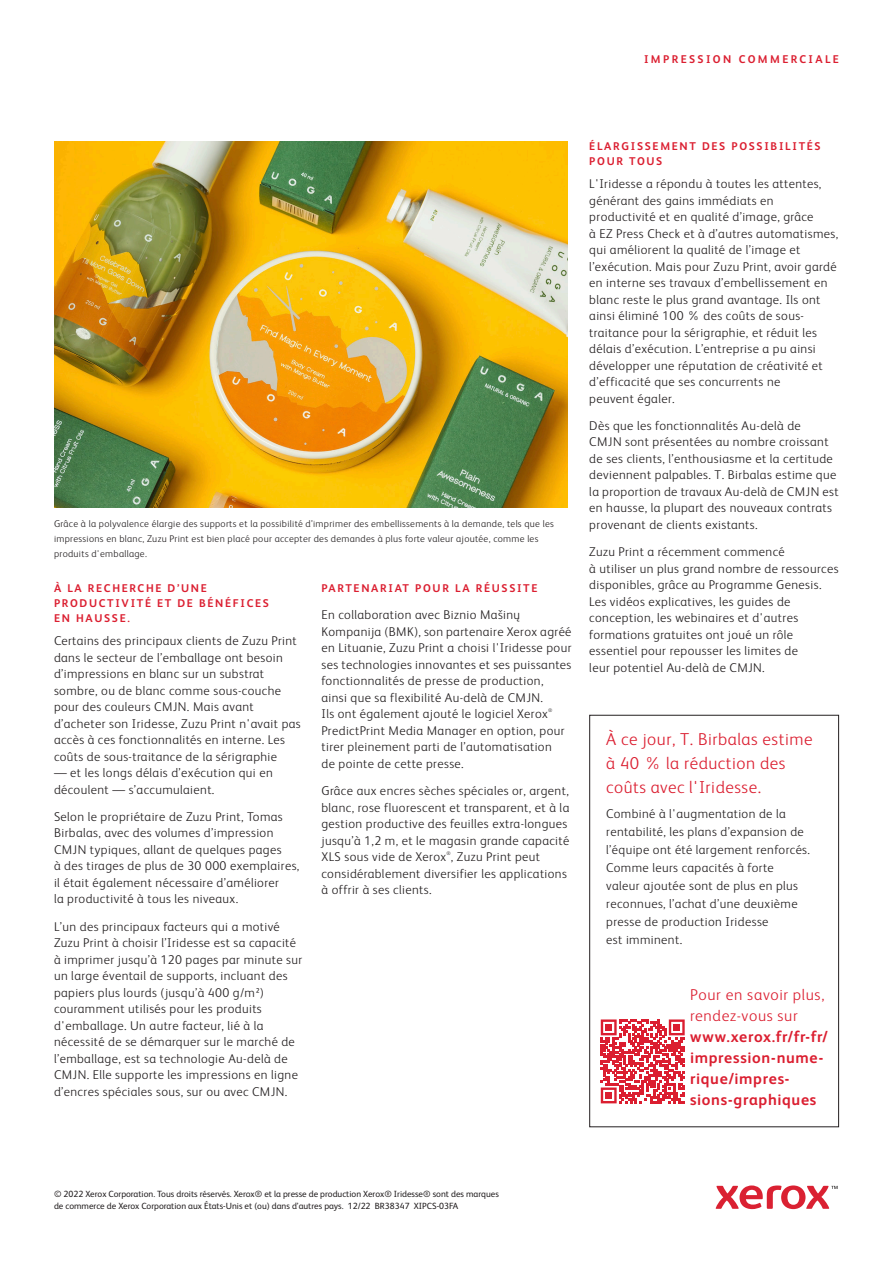
<style>
.page{position:relative;width:893px;height:1263px;background:#fff}
.page>*{position:absolute;margin:0;border:0;box-sizing:border-box;transform-origin:0 0}
.Body_Subhead{font:300 17.25px/24px "Xerox Sans";letter-spacing:.03em;color:#db1e30}
.Call_to_action{font:700 15.75px/21px "Xerox Sans";letter-spacing:.04em;color:#db1e30}
.Body_Text{font:300 12.75px/16.5px "Xerox Sans";letter-spacing:.03em;color:#231f20}
.Body_Subhead-2{font:700 11.25px/15px "Xerox Sans";letter-spacing:.15em;color:#db1e30}
.Body_Text-2{font:700 11.25px "Xerox Sans";letter-spacing:.15em;color:#db1e30}
.Page_Header{font:700 11.25px "Xerox Sans";letter-spacing:.21em;color:#db1e30}
.t1{font:300 9.75px/15px "Xerox Sans";letter-spacing:.03em;color:#231f20}
.Legal{font:9px/12px "Xerox Sans";color:#231f20}
.Body_Text-3{font:300 5.1px "Xerox Sans";color:#231f20}
.s1{font-weight:300}
</style>
<div class="page">
<svg style="left:601px;top:1103px;width:84px;height:1px"></svg>
<svg style="left:601px;top:1019px;width:84px;height:84px"></svg>
<div style="left:605px;top:1024px;width:7px;height:7px;background:#db1e30"></div>
<div style="left:673px;top:1024px;width:7px;height:7px;background:#db1e30"></div>
<div style="left:605px;top:1092px;width:7px;height:7px;background:#db1e30"></div>
<svg style="left:716px;top:1185px;width:122px;height:24px"></svg>
<img style="left:54px;top:141px;width:513px;height:367px">
<div style="left:589px;top:715px;width:250px;height:412px;border:1px solid #231f20"></div>
<p class="Page_Header" style="left:644px;top:51px;width:196px">IMPRESSION COMMERCIALE</p>
<p class="t1" style="left:54px;top:515px;width:501px">Grâce à la polyvalence élargie des supports et la possibilité d’imprimer des embellissements à la demande, tels que les impressions en blanc, Zuzu Print est bien placé pour accepter des demandes à plus forte valeur ajoutée, comme les produits d'emballage.</p>
<p class="Body_Subhead-2" style="left:54px;top:580px;width:216px">À LA RECHERCHE D’UNE<br>PRODUCTIVITÉ ET DE BÉNÉFICES<br>EN HAUSSE.</p>
<p class="Body_Text" style="left:54px;top:632px;width:248px">Certains des principaux clients de Zuzu Print dans le secteur de l’emballage ont besoin d’impressions en blanc sur un substrat sombre, ou de blanc comme sous-couche pour des couleurs CMJN. Mais avant d’acheter son Iridesse, Zuzu Print n'avait pas accès à ces fonctionnalités en interne. Les coûts de sous-traitance de la sérigraphie</p>
<p class="Body_Text" style="left:54px;top:764px;width:220px">— et les longs délais d’exécution qui en découlent — s’accumulaient.</p>
<p class="Body_Text" style="left:54px;top:808px;width:247px">Selon le propriétaire de Zuzu Print, Tomas Birbalas, avec des volumes d’impression CMJN typiques, allant de quelques pages<br>à des tirages de plus de 30 000 exemplaires, il était également nécessaire d’améliorer<br>la productivité à tous les niveaux.</p>
<p class="Body_Text" style="left:54px;top:917px;width:250px">L’un des principaux facteurs qui a motivé Zuzu Print à choisir l’Iridesse est sa capacité à imprimer jusqu’à 120 pages par minute sur un large éventail de supports, incluant des papiers plus lourds (jusqu’à 400 g/m²) couramment utilisés pour les produits d'emballage. Un autre facteur, lié à la nécessité de se démarquer sur le marché de l’emballage, est sa technologie Au-delà de CMJN. Elle supporte les impressions en ligne d’encres spéciales sous, sur ou avec CMJN.</p>
<p class="Body_Text-2" style="left:321px;top:580px;width:218px">PARTENARIAT POUR LA RÉUSSITE</p>
<p class="Body_Text" style="left:321px;top:606px;width:252px">En collaboration avec Biznio Mašinų Kompanija (BMK), son partenaire Xerox agréé en Lituanie, Zuzu Print a choisi l'Iridesse pour ses technologies innovantes et ses puissantes fonctionnalités de presse de production, ainsi que sa flexibilité Au-delà de CMJN.<br>Ils ont également ajouté le logiciel Xerox</p>
<p class="Body_Text-3" style="left:548px;top:707px;width:6px">®</p>
<p class="Body_Text" style="left:321px;top:722px;width:245px">PredictPrint Media Manager en option, pour tirer pleinement parti de l’automatisation de pointe de cette presse.</p>
<p class="Body_Text" style="left:321px;top:782px;width:249px">Grâce aux encres sèches spéciales or, argent, blanc, rose fluorescent et transparent, et à la gestion productive des feuilles extra-longues jusqu’à 1,2 m, et le magasin grande capacité XLS sous vide de Xerox , Zuzu Print peut</p>
<p class="Body_Text-3" style="left:447px;top:850px;width:6px">®</p>
<p class="Body_Text" style="left:321px;top:864px;width:247px">considérablement diversifier les applications à offrir à ses clients.</p>
<p class="Body_Subhead-2" style="left:589px;top:138px;width:233px">ÉLARGISSEMENT DES POSSIBILITÉS<br>POUR TOUS</p>
<p class="Body_Text" style="left:589px;top:175px;width:250px">L'Iridesse a répondu à toutes les attentes, générant des gains immédiats en productivité et en qualité d’image, grâce<br>à EZ Press Check et à d’autres automatismes, qui améliorent la qualité de l’image et l’exécution. Mais pour Zuzu Print, avoir gardé en interne ses travaux d’embellissement en blanc reste le plus grand avantage. Ils ont ainsi éliminé 100 % des coûts de sous&shy;traitance pour la sérigraphie, et réduit les délais d’exécution. L’entreprise a pu ainsi développer une réputation de créativité et d’efficacité que ses concurrents ne<br>peuvent égaler.</p>
<p class="Body_Text" style="left:589px;top:417px;width:251px">Dès que les fonctionnalités Au-delà de<br>CMJN sont présentées au nombre croissant de ses clients, l’enthousiasme et la certitude deviennent palpables. T. Birbalas estime que la proportion de travaux Au-delà de CMJN est en hausse, la plupart des nouveaux contrats provenant de clients existants.</p>
<p class="Body_Text" style="left:589px;top:543px;width:251px">Zuzu Print a récemment commencé<br>à utiliser un plus grand nombre de ressources disponibles, grâce au Programme Genesis.<br>Les vidéos explicatives, les guides de conception, les webinaires et d'autres formations gratuites ont joué un rôle essentiel pour repousser les limites de<br>leur potentiel Au-delà de CMJN.</p>
<p class="Body_Subhead" style="left:606px;top:726px;width:208px">À ce jour, T. Birbalas estime à 40 % la réduction des coûts avec l'Iridesse.</p>
<p class="Body_Text" style="left:606px;top:804px;width:205px;line-height:18px">Combiné à l'augmentation de la rentabilité, les plans d’expansion de l’équipe ont été largement renforcés.<br>Comme leurs capacités à forte valeur ajoutée sont de plus en plus reconnues, l’achat d’une deuxième presse de production Iridesse<br>est imminent.</p>
<p class="Call_to_action" style="left:690px;top:984px;width:139px"><span class="s1">Pour en savoir plus, rendez-vous sur </span>www.xerox.fr/fr-fr/ impression-nume&shy;rique/impres&shy;sions-graphiques</p>
<p class="Legal" style="left:54px;top:1187px;width:446px">© 2022 Xerox Corporation. Tous droits réservés. Xerox® et la presse de production Xerox® Iridesse® sont des marques de commerce de Xerox Corporation aux États-Unis et (ou) dans d’autres pays. 12/22 BR38347 XIPCS-03FA</p>
</div>
